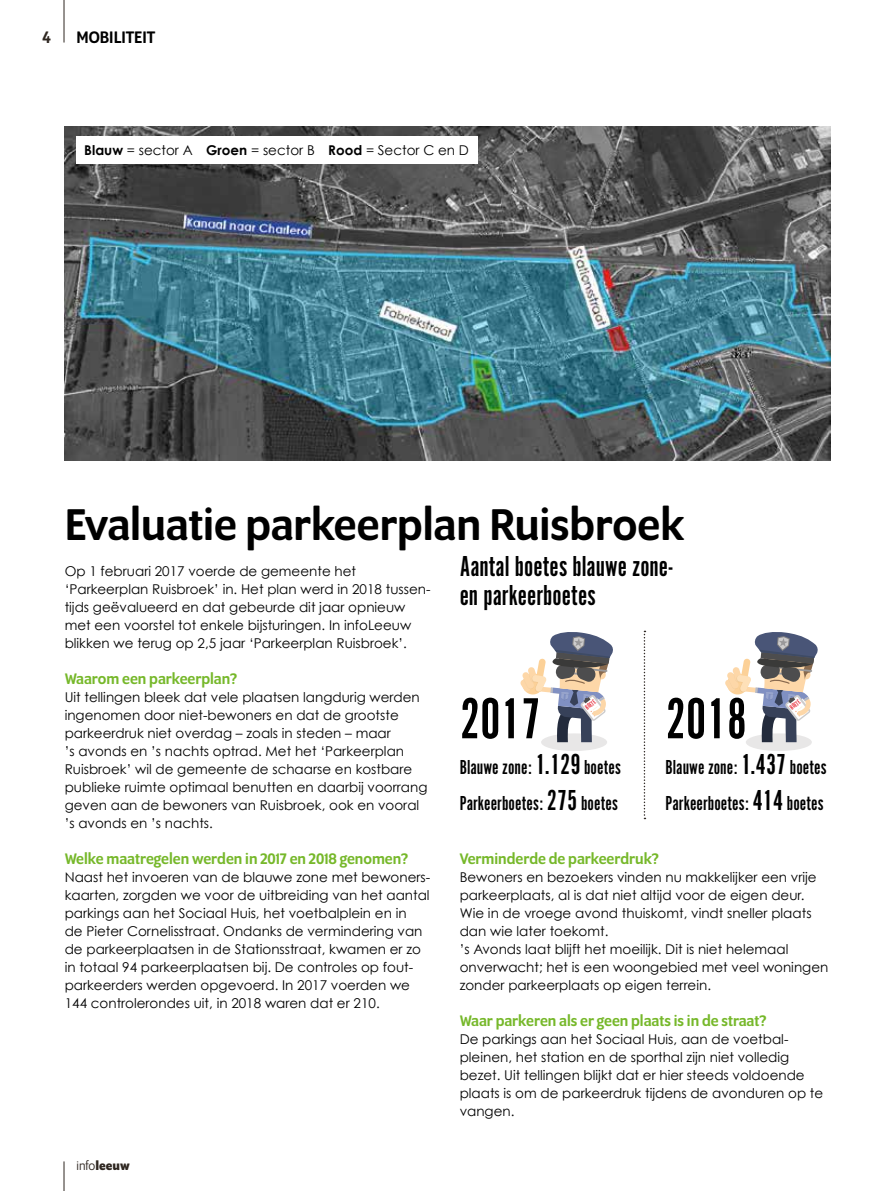
<style>
.page{position:relative;width:893px;height:1191px;background:#fff}
.page>*{position:absolute;margin:0;border:0;box-sizing:border-box;transform-origin:0 0}
.t1{font:60px "Alternate Got No 1 D";color:#000}
.t2{font:500 48px "Program OT";color:#000}
.t3{font:30px/29.2px "Alternate Got No 1 D";color:#000}
.t4{font:21px/36px "Alternate Got No 1 D";color:#000}
.t5{font:500 18px "Program OT";color:#000}
.t6{font:500 18px "Program OT";color:#2f2721}
.t7{font:500 16.5px "Program OT";color:#76b82a}
.t8{font:13.5px/18px "Century Gothic";color:#000}
.t9{font:700 13.5px "Program OT";color:#2f2721}
.t10{font:7.2px "Alternate Got No 1 D";color:#e72d39}
.s1{font-weight:700}
.s2{font-size:30px}
.s3{font-weight:400}
</style>
<div class="page">
<hr style="left:64px;top:1161px;width:1px;height:30px;background:#2f2721">
<hr style="left:64px;top:0;width:1px;height:43px;background:#2f2721">
<img style="left:65px;top:126px;width:765px;height:334px">
<div style="left:76px;top:136px;width:401px;height:27px;background:#fff"></div>
<div style="left:541px;top:733px;width:66px;height:18px;background:#e8e7e7;border-radius:50%"></div>
<svg style="left:520px;top:632px;width:93px;height:110px"></svg>
<div style="left:746px;top:733px;width:66px;height:18px;background:#e8e7e7;border-radius:50%"></div>
<svg style="left:725px;top:632px;width:93px;height:110px"></svg>
<svg style="left:644px;top:630px;width:1px;height:189px"></svg>
<h3 class="t6" style="left:42px;top:27px;width:10px">4</h3>
<h3 class="t5" style="left:77px;top:27px;width:80px">MOBILITEIT</h3>
<p class="t8" style="left:84px;top:141px;width:386px"><span class="s1">Blauw</span> = sector A <span class="s1">Groen</span> = sector B <span class="s1">Rood</span> = Sector C en D</p>
<h2 class="t2" style="left:65px;top:497px;width:621px">Evaluatie parkeerplan Ruisbroek</h2>
<p class="t8" style="left:65px;top:562px;width:366px">Op 1 februari 2017 voerde de gemeente het ‘Parkeerplan Ruisbroek’ in. Het plan werd in 2018 tussen&shy;tijds geëvalueerd en dat gebeurde dit jaar opnieuw met een voorstel tot enkele bijsturingen. In infoLeeuw blikken we terug op 2,5 jaar ‘Parkeerplan Ruisbroek’.</p>
<p class="t7" style="left:65px;top:669px;width:174px">Waarom een parkeerplan?</p>
<p class="t8" style="left:65px;top:688px;width:364px">Uit tellingen bleek dat vele plaatsen langdurig werden ingenomen door niet-bewoners en dat de grootste parkeerdruk niet overdag – zoals in steden – maar<br>’s avonds en ’s nachts optrad. Met het ‘Parkeerplan Ruisbroek’ wil de gemeente de schaarse en kostbare publieke ruimte optimaal benutten en daarbij voorrang geven aan de bewoners van Ruisbroek, ook en vooral ’s avonds en ’s nachts.</p>
<p class="t7" style="left:65px;top:849px;width:345px">Welke maatregelen werden in 2017 en 2018 genomen?</p>
<p class="t8" style="left:65px;top:868px;width:367px">Naast het invoeren van de blauwe zone met bewoners&shy;kaarten, zorgden we voor de uitbreiding van het aantal parkings aan het Sociaal Huis, het voetbalplein en in<br>de Pieter Cornelisstraat. Ondanks de vermindering van de parkeerplaatsen in de Stationsstraat, kwamen er zo in totaal 94 parkeerplaatsen bij. De controles op fout&shy;parkeerders werden opgevoerd. In 2017 voerden we 144 controlerondes uit, in 2018 waren dat er 210.</p>
<h3 class="t3" style="left:460px;top:552px;width:214px">Aantal boetes blauwe zone&shy;en parkeerboetes</h3>
<h1 class="t1" style="left:460px;top:687px;width:83px">2017</h1>
<h3 class="t4" style="left:460px;top:750px;width:163px">Blauwe zone: <span class="s2">1.129</span> boetes<br>Parkeerboetes: <span class="s2">275</span> boetes</h3>
<h1 class="t1" style="left:665px;top:687px;width:83px">2018</h1>
<h3 class="t4" style="left:665px;top:750px;width:163px">Blauwe zone: <span class="s2">1.437</span> boetes<br>Parkeerboetes: <span class="s2">414</span> boetes</h3>
<p class="t10" style="left:584px;top:705px;width:13px;rotate:-38deg">BOETE</p>
<p class="t10" style="left:788px;top:705px;width:13px;rotate:-38deg">BOETE</p>
<p class="t7" style="left:460px;top:849px;width:201px">Verminderde de parkeerdruk?</p>
<p class="t8" style="left:460px;top:868px;width:370px">Bewoners en bezoekers vinden nu makkelijker een vrije parkeerplaats, al is dat niet altijd voor de eigen deur.<br>Wie in de vroege avond thuiskomt, vindt sneller plaats dan wie later toekomt.<br>’s Avonds laat blijft het moeilijk. Dit is niet helemaal onverwacht; het is een woongebied met veel woningen zonder parkeerplaats op eigen terrein.</p>
<p class="t7" style="left:460px;top:1011px;width:308px">Waar parkeren als er geen plaats is in de straat?</p>
<p class="t8" style="left:460px;top:1030px;width:365px">De parkings aan het Sociaal Huis, aan de voetbal&shy;pleinen, het station en de sporthal zijn niet volledig bezet. Uit tellingen blijkt dat er hier steeds voldoende plaats is om de parkeerdruk tijdens de avonduren op te vangen.</p>
<p class="t9" style="left:77px;top:1158px;width:55px"><span class="s3">info</span>leeuw</p>
</div>
